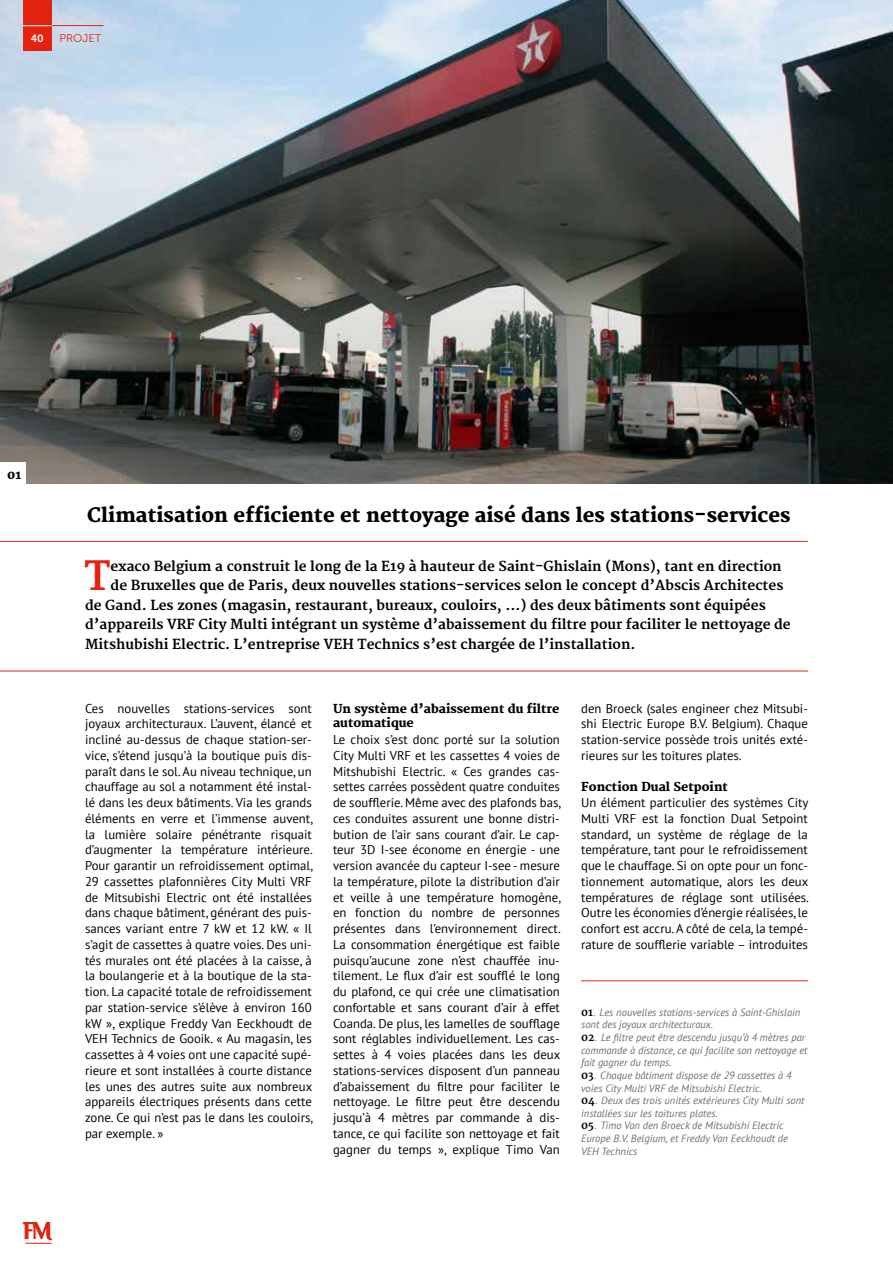
<style>
.page{position:relative;width:893px;height:1263px;background:#fff}
.page>*{position:absolute;margin:0;border:0;box-sizing:border-box;transform-origin:0 0}
.t1{font:700 39.15px "Merriweather";color:#e4230e}
.t2{font:800 19.5px "Merriweather";color:#000}
.t3{font:700 13.5px "Merriweather";color:#000}
.t4{font:12.75px/15.8px "PT Sans";color:#000;text-align:justify}
.t5{font:800 12px/14.4px "Merriweather";color:#000}
.t6{font:11.25px "Museo Sans 300";color:#e4230e}
.t7{font:italic 10.5px/12.6px "PT Sans";color:#6f6f6e}
.t8{font:10.5px "Museo Sans 700";color:#fff}
.s1{font-family:"Merriweather";font-weight:700;font-style:normal;color:#000}
.s2{font-family:"Futura LT";font-weight:300;font-style:normal;color:#000}
</style>
<div class="page">
<hr style="left:0;top:541px;width:808px;height:1px;background:#e4230e">
<hr style="left:581px;top:980px;width:227px;height:1px;background:#e4230e">
<hr style="left:0;top:671px;width:808px;height:1px;background:#e4230e">
<img style="left:0;top:0;width:893px;height:484px">
<svg style="left:23px;top:1222px;width:29px;height:22px"></svg>
<div style="left:23px;top:0;width:29px;height:51px;background:#e4230e"></div>
<svg style="left:23px;top:25px;width:29px;height:1px"></svg>
<hr style="left:52px;top:25px;width:51px;height:1px;background:#e4230e">
<div style="left:0;top:462px;width:26px;height:22px;background:#fff"></div>
<p class="t8" style="left:31px;top:33px;width:15px">40</p>
<p class="t6" style="left:60px;top:32px;width:43px">PROJET</p>
<p class="t5" style="left:7px;top:468px;width:16px">01</p>
<h2 class="t2" style="left:87px;top:503px;width:705px">Climatisation efficiente et nettoyage aisé dans les stations-services</h2>
<h1 class="t1" style="left:84px;top:554px;width:28px">T</h1>
<p class="t3" style="left:111px;top:558px;width:673px">exaco Belgium a construit le long de la E19 à hauteur de Saint-Ghislain (Mons), tant en direction</p>
<p class="t3" style="left:111px;top:578px;width:674px">de Bruxelles que de Paris, deux nouvelles stations-services selon le concept d’Abscis Architectes</p>
<p class="t3" style="left:85px;top:597px;width:682px">de Gand. Les zones (magasin, restaurant, bureaux, couloirs, …) des deux bâtiments sont équipées</p>
<p class="t3" style="left:85px;top:617px;width:707px">d’appareils VRF City Multi intégrant un système d’abaissement du filtre pour faciliter le nettoyage de</p>
<p class="t3" style="left:85px;top:636px;width:552px">Mitshubishi Electric. L’entreprise VEH Technics s’est chargée de l’installation.</p>
<p class="t4" style="left:85px;top:700px;width:229px">Ces nouvelles stations-services sont joyaux architecturaux. L’auvent, élancé et incliné au-dessus de chaque station-ser&shy;vice, s’étend jusqu’à la boutique puis dis&shy;paraît dans le sol. Au niveau technique, un chauffage au sol a notamment été instal&shy;lé dans les deux bâtiments. Via les grands éléments en verre et l’immense auvent, la lumière solaire pénétrante risquait d’augmenter la température intérieure.<br>Pour garantir un refroidissement optimal, 29 cassettes plafonnières City Multi VRF de Mitsubishi Electric ont été installées dans chaque bâtiment, générant des puis&shy;sances variant entre 7 kW et 12 kW. « Il s’agit de cassettes à quatre voies. Des uni&shy;tés murales ont été placées à la caisse, à la boulangerie et à la boutique de la sta&shy;tion. La capacité totale de refroidissement par station-service s’élève à environ 160 kW », explique Freddy Van Eeckhoudt de VEH Technics de Gooik. « Au magasin, les cassettes à 4 voies ont une capacité supé&shy;rieure et sont installées à courte distance les unes des autres suite aux nombreux appareils électriques présents dans cette zone. Ce qui n’est pas le dans les couloirs, par exemple. »</p>
<p class="t5" style="left:333px;top:702px;width:228px">Un système d’abaissement du filtre automatique</p>
<p class="t4" style="left:333px;top:731px;width:229px">Le choix s’est donc porté sur la solution City Multi VRF et les cassettes 4 voies de Mitshubishi Electric. « Ces grandes cas&shy;settes carrées possèdent quatre conduites de soufflerie. Même avec des plafonds bas, ces conduites assurent une bonne distri&shy;bution de l’air sans courant d’air. Le cap&shy;teur 3D I-see économe en énergie - une version avancée du capteur I-see - mesure la température, pilote la distribution d’air et veille à une température homogène, en fonction du nombre de personnes présentes dans l’environnement direct.<br>La consommation énergétique est faible puisqu’aucune zone n’est chauffée inu&shy;tilement. Le flux d’air est soufflé le long du plafond, ce qui crée une climatisation confortable et sans courant d’air à effet Coanda. De plus, les lamelles de soufflage sont réglables individuellement. Les cas&shy;settes à 4 voies placées dans les deux stations-services disposent d’un panneau d’abaissement du filtre pour faciliter le nettoyage. Le filtre peut être descendu jusqu’à 4 mètres par commande à dis&shy;tance, ce qui facilite son nettoyage et fait gagner du temps », explique Timo Van</p>
<p class="t4" style="left:581px;top:700px;width:228px">den Broeck (sales engineer chez Mitsubi&shy;shi Electric Europe B.V. Belgium). Chaque station-service possède trois unités exté&shy;rieures sur les toitures plates.</p>
<p class="t5" style="left:581px;top:780px;width:148px">Fonction Dual Setpoint</p>
<p class="t4" style="left:581px;top:794px;width:229px">Un élément particulier des systèmes City Multi VRF est la fonction Dual Setpoint standard, un système de réglage de la température, tant pour le refroidissement que le chauffage. Si on opte pour un fonc&shy;tionnement automatique, alors les deux températures de réglage sont utilisées.<br>Outre les économies d’énergie réalisées, le confort est accru. A côté de cela, la tempé&shy;rature de soufflerie variable – introduites</p>
<p class="t7" style="left:581px;top:1006px;width:221px"><span class="s1">01</span><span class="s2">.</span> Les nouvelles stations-services à Saint-Ghislain sont des joyaux architecturaux.</p>
<p class="t7" style="left:581px;top:1031px;width:228px"><span class="s1">02</span><span class="s2">.</span> Le filtre peut être descendu jusqu’à 4 mètres par commande à distance, ce qui facilite son nettoyage et fait gagner du temps.</p>
<p class="t7" style="left:581px;top:1069px;width:212px"><span class="s1">03</span><span class="s2">.</span> Chaque bâtiment dispose de 29 cassettes à 4 voies City Multi VRF de Mitsubishi Electric.</p>
<p class="t7" style="left:581px;top:1094px;width:225px"><span class="s1">04</span><span class="s2">.</span> Deux des trois unités extérieures City Multi sont installées sur les toitures plates.</p>
<p class="t7" style="left:581px;top:1119px;width:208px"><span class="s1">05</span><span class="s2">.</span> Timo Van den Broeck de Mitsubishi Electric<br>Europe B.V. Belgium, et Freddy Van Eeckhoudt de<br>VEH Technics</p>
</div>
